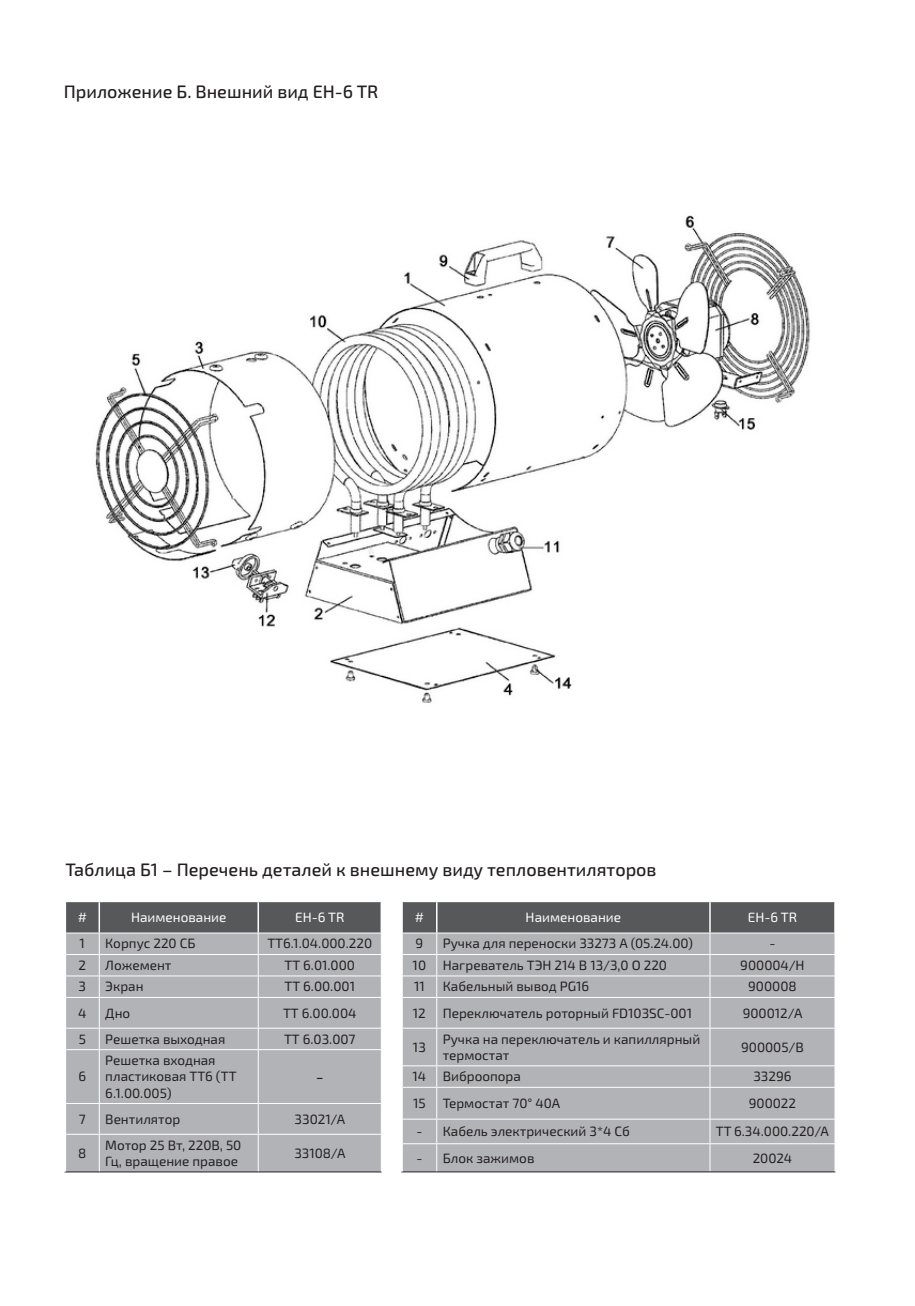
<style>
.page{position:relative;width:915px;height:1306px;background:#fff}
.page>*{position:absolute;margin:0;border:0;box-sizing:border-box;transform-origin:0 0}
.Основной{font:500 18px "Exo 2.0";color:#231f20}
.Обычный{font:18px "Exo 2.0";color:#231f20}
.Обычный-2{font:13.5px/16.2px "Exo 2.0";color:#231f20}
.Основной-2{font:13.5px "Exo 2.0";color:#231f20}
.Обычный-3{font:13.5px "Exo 2.0";color:#fff}
</style>
<div class="page">
<img style="left:95px;top:215px;width:715px;height:488px">
<div style="left:66px;top:998px;width:315px;height:173px;background:#b2b3b7"></div>
<hr style="left:99px;top:997px;width:1px;height:30px;background:#fff">
<hr style="left:258px;top:997px;width:1px;height:30px;background:#fff">
<hr style="left:66px;top:1027px;width:33px;height:1px;background:#fff">
<hr style="left:99px;top:1027px;width:159px;height:1px;background:#fff">
<svg style="left:99px;top:1028px;width:1px;height:21px"></svg>
<hr style="left:258px;top:1027px;width:123px;height:1px;background:#fff">
<svg style="left:258px;top:1028px;width:1px;height:21px"></svg>
<hr style="left:66px;top:1049px;width:33px;height:1px;background:#fff">
<hr style="left:99px;top:1049px;width:159px;height:1px;background:#fff">
<hr style="left:99px;top:1050px;width:1px;height:53px;background:#fff">
<hr style="left:258px;top:1049px;width:123px;height:1px;background:#fff">
<hr style="left:258px;top:1050px;width:1px;height:53px;background:#fff">
<hr style="left:66px;top:1103px;width:33px;height:1px;background:#fff">
<hr style="left:99px;top:1103px;width:159px;height:1px;background:#fff">
<hr style="left:99px;top:1103px;width:1px;height:30px;background:#fff">
<hr style="left:258px;top:1103px;width:123px;height:1px;background:#fff">
<hr style="left:258px;top:1103px;width:1px;height:30px;background:#fff">
<hr style="left:66px;top:1133px;width:33px;height:1px;background:#fff">
<hr style="left:99px;top:1133px;width:159px;height:1px;background:#fff">
<hr style="left:99px;top:1134px;width:1px;height:37px;background:#fff">
<hr style="left:258px;top:1133px;width:123px;height:1px;background:#fff">
<hr style="left:258px;top:1134px;width:1px;height:37px;background:#fff">
<hr style="left:65px;top:1171px;width:34px;height:1px;background:#231f20">
<hr style="left:99px;top:1171px;width:159px;height:1px;background:#231f20">
<hr style="left:258px;top:1171px;width:123px;height:1px;background:#231f20">
<svg style="left:65px;top:901px;width:317px;height:96px;background:#9a9b9e"></svg>
<div style="left:402px;top:998px;width:432px;height:173px;background:#b2b3b7"></div>
<hr style="left:436px;top:997px;width:1px;height:30px;background:#fff">
<hr style="left:709px;top:997px;width:1px;height:30px;background:#fff">
<hr style="left:402px;top:1027px;width:34px;height:1px;background:#fff">
<hr style="left:436px;top:1027px;width:273px;height:1px;background:#fff">
<hr style="left:436px;top:1028px;width:1px;height:37px;background:#fff">
<hr style="left:709px;top:1027px;width:126px;height:1px;background:#fff">
<hr style="left:709px;top:1028px;width:1px;height:37px;background:#fff">
<hr style="left:402px;top:1065px;width:34px;height:1px;background:#fff">
<hr style="left:436px;top:1065px;width:273px;height:1px;background:#fff">
<svg style="left:436px;top:1066px;width:1px;height:20px"></svg>
<hr style="left:709px;top:1065px;width:126px;height:1px;background:#fff">
<svg style="left:709px;top:1066px;width:1px;height:20px"></svg>
<hr style="left:402px;top:1086px;width:34px;height:1px;background:#fff">
<hr style="left:436px;top:1086px;width:273px;height:1px;background:#fff">
<hr style="left:436px;top:1087px;width:1px;height:31px;background:#fff">
<hr style="left:709px;top:1086px;width:126px;height:1px;background:#fff">
<hr style="left:709px;top:1087px;width:1px;height:31px;background:#fff">
<hr style="left:402px;top:1118px;width:34px;height:1px;background:#fff">
<hr style="left:436px;top:1118px;width:273px;height:1px;background:#fff">
<hr style="left:709px;top:1118px;width:126px;height:1px;background:#fff">
<hr style="left:402px;top:1143px;width:34px;height:1px;background:#fff">
<hr style="left:436px;top:1143px;width:273px;height:1px;background:#fff">
<svg style="left:436px;top:1119px;width:1px;height:52px"></svg>
<hr style="left:709px;top:1143px;width:126px;height:1px;background:#fff">
<svg style="left:709px;top:1119px;width:1px;height:52px"></svg>
<hr style="left:401px;top:1171px;width:35px;height:1px;background:#231f20">
<hr style="left:436px;top:1171px;width:273px;height:1px;background:#231f20">
<hr style="left:709px;top:1171px;width:126px;height:1px;background:#231f20">
<svg style="left:834px;top:1066px;width:1px;height:20px"></svg>
<svg style="left:834px;top:1119px;width:1px;height:52px"></svg>
<svg style="left:402px;top:901px;width:433px;height:96px;background:#999a9d"></svg>
<p class="Основной" style="left:64px;top:81px;width:316px">Приложение Б. Внешний вид EH-6 TR</p>
<p class="Основной" style="left:65px;top:859px;width:592px">Таблица Б1 – Перечень деталей к внешнему виду тепловентиляторов</p>
<p class="Обычный-3" style="left:78px;top:909px;width:11px">#</p>
<p class="Обычный-3" style="left:131px;top:909px;width:97px">Наименование</p>
<p class="Обычный-3" style="left:295px;top:909px;width:51px">EH-6 TR</p>
<p class="Обычный-2" style="left:80px;top:935px;width:7px">1</p>
<p class="Обычный-2" style="left:105px;top:935px;width:92px">Корпус 220 СБ</p>
<p class="Обычный-2" style="left:267px;top:935px;width:106px">ТТ6.1.04.000.220</p>
<p class="Обычный-2" style="left:78px;top:957px;width:9px">2</p>
<p class="Обычный-2" style="left:105px;top:957px;width:68px">Ложемент</p>
<p class="Обычный-2" style="left:284px;top:957px;width:72px">ТТ 6.01.000</p>
<p class="Обычный-2" style="left:79px;top:978px;width:9px">3</p>
<p class="Обычный-2" style="left:105px;top:978px;width:40px">Экран</p>
<p class="Основной-2" style="left:284px;top:978px;width:72px">ТТ 6.00.001</p>
<p class="Обычный-2" style="left:78px;top:1004px;width:10px">4</p>
<p class="Обычный-2" style="left:105px;top:1004px;width:26px">Дно</p>
<p class="Обычный-2" style="left:283px;top:1004px;width:75px">ТТ 6.00.004</p>
<p class="Обычный-2" style="left:79px;top:1031px;width:9px">5</p>
<p class="Обычный-2" style="left:105px;top:1031px;width:121px">Решетка выходная</p>
<p class="Обычный-2" style="left:284px;top:1031px;width:73px">ТТ 6.03.007</p>
<p class="Обычный-2" style="left:78px;top:1068px;width:9px">6</p>
<p class="Обычный-3" style="left:414px;top:909px;width:11px">#</p>
<p class="Обычный-3" style="left:525px;top:909px;width:97px">Наименование</p>
<p class="Обычный-3" style="left:747px;top:909px;width:51px">EH-6 TR</p>
<p class="Обычный-2" style="left:415px;top:935px;width:9px">9</p>
<p class="Обычный-2" style="left:442px;top:935px;width:251px">Ручка для переноски 33273 А (05.24.00)</p>
<p class="Обычный-2" style="left:769px;top:935px;width:8px">-</p>
<p class="Обычный-2" style="left:412px;top:957px;width:15px">10</p>
<p class="Обычный-2" style="left:442px;top:957px;width:226px">Нагреватель ТЭН 214 В 13/3,0 О 220</p>
<p class="Обычный-2" style="left:740px;top:957px;width:66px">900004/Н</p>
<p class="Обычный-2" style="left:414px;top:978px;width:12px">11</p>
<p class="Обычный-2" style="left:442px;top:978px;width:148px">Кабельный вывод PG16</p>
<p class="Основной-2" style="left:748px;top:978px;width:50px">900008</p>
<p class="Обычный-2" style="left:413px;top:1004px;width:14px">12</p>
<p class="Обычный-2" style="left:442px;top:1004px;width:251px">Переключатель роторный FD103SC-001</p>
<p class="Обычный-2" style="left:742px;top:1004px;width:61px">900012/A</p>
<p class="Обычный-2" style="left:413px;top:1039px;width:14px">13</p>
<p class="Обычный-2" style="left:442px;top:1031px;width:259px">Ручка на переключатель и капиллярный термостат</p>
<p class="Обычный-2" style="left:740px;top:1039px;width:64px">900005/B</p>
<p class="Обычный-2" style="left:412px;top:1068px;width:15px">14</p>
<p class="Обычный-2" style="left:442px;top:1068px;width:80px">Виброопора</p>
<p class="Обычный-2" style="left:753px;top:1068px;width:40px">33296</p>
<p class="Обычный-2" style="left:413px;top:1095px;width:14px">15</p>
<p class="Обычный-2" style="left:442px;top:1095px;width:119px">Термостат 70° 40А</p>
<p class="Основной-2" style="left:748px;top:1095px;width:49px">900022</p>
<p class="Обычный-2" style="left:416px;top:1123px;width:8px">-</p>
<p class="Обычный-2" style="left:442px;top:1123px;width:188px">Кабель электрический 3*4 Сб</p>
<p class="Основной-2" style="left:715px;top:1123px;width:114px">ТТ 6.34.000.220/А</p>
<p class="Обычный-2" style="left:416px;top:1149px;width:8px">-</p>
<p class="Обычный-2" style="left:442px;top:1149px;width:93px">Блок зажимов</p>
<p class="Основной-2" style="left:752px;top:1149px;width:41px">20024</p>
<p class="Обычный-2" style="left:105px;top:1052px;width:133px">Решетка входная пластиковая ТТ6 (ТТ<br>6.1.00.005)</p>
<p class="Обычный" style="left:315px;top:1066px;width:10px">-</p>
<p class="Обычный-2" style="left:79px;top:1111px;width:8px">7</p>
<p class="Обычный-2" style="left:105px;top:1111px;width:77px">Вентилятор</p>
<p class="Основной-2" style="left:294px;top:1110px;width:52px">33021/A</p>
<p class="Обычный-2" style="left:78px;top:1145px;width:10px">8</p>
<p class="Обычный-2" style="left:105px;top:1137px;width:138px">Мотор 25 Вт, 220В, 50<br>Гц, вращение правое</p>
<p class="Основной-2" style="left:294px;top:1145px;width:53px">33108/A</p>
</div>
